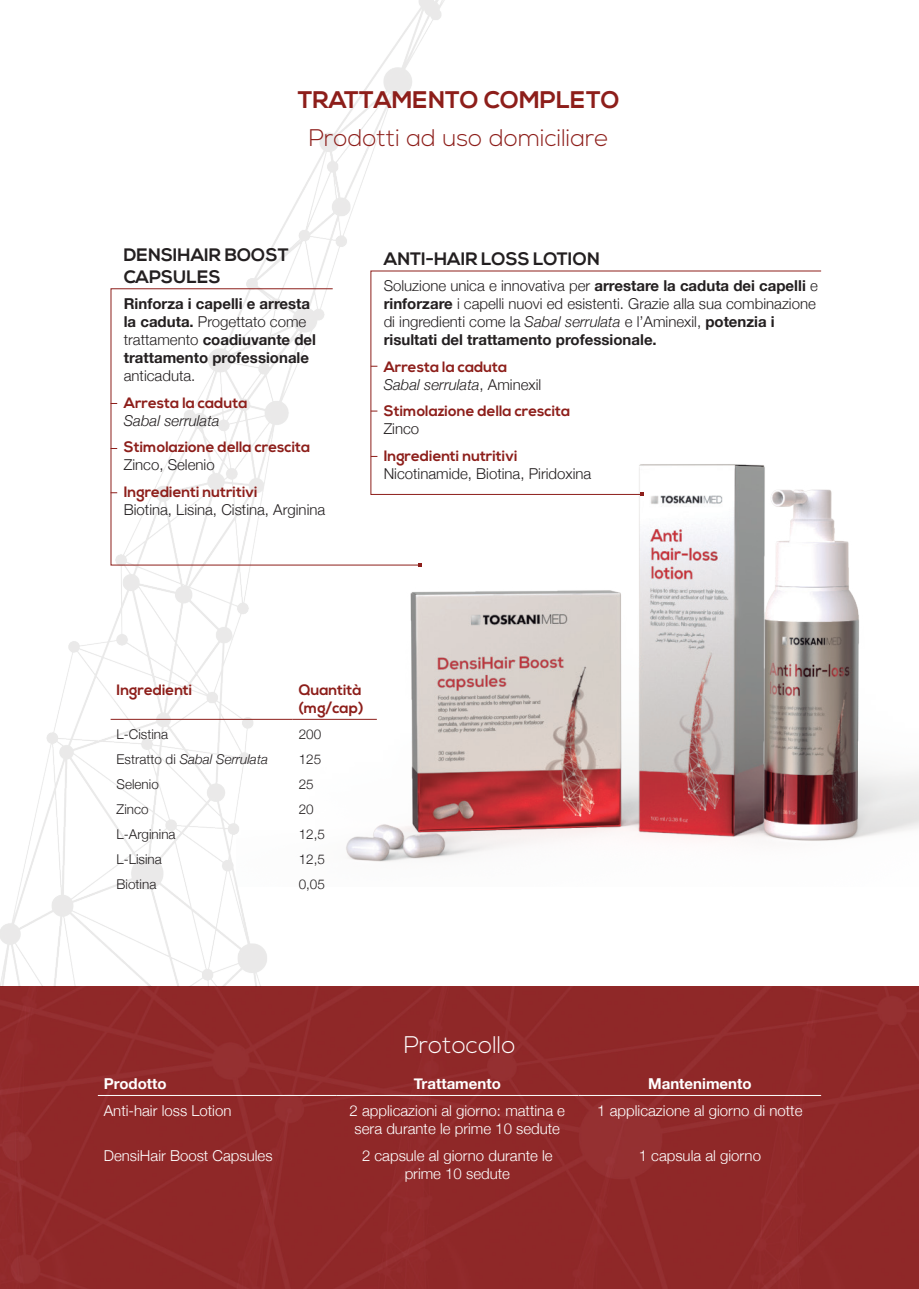
<style>
.page{position:relative;width:919px;height:1289px;background:#fff}
.page>*{position:absolute;margin:0;border:0;box-sizing:border-box;transform-origin:0 0}
.Subtítulo{font:300 24px "Nexa";color:#8d1e1a}
.Títulos{font:700 24px "Nexa";color:#8d1e1a}
.Subtítulo-2{font:300 24px "Nexa";color:#fff}
.Text_base{font:700 18px/21.6px "Nexa";color:#231f20}
.Text_base-2{font:300 15px/18px "Helvetica Neue";color:#231f20}
.Text_base-3{font:300 15px/18px "Helvetica Neue";color:#fff;text-align:center}
.Text_notes{font:700 15px/18px "Nexa";color:#8d1e1a}
.Text_base-4{font:700 15px/18px "Helvetica Neue";color:#231f20}
.Text_base-5{font:italic 300 15px "Helvetica Neue";color:#231f20}
.Text_base-6{font:700 15px "Helvetica Neue";color:#fff}
.Text_notes-2{font:300 13.5px "Helvetica Neue";color:#231f20}
.Text_notes-3{font:italic 300 13.5px "Helvetica Neue";color:#231f20}
.s1{font-weight:300}
.s2{font-family:"Nexa";font-weight:700;color:#8d1e1a}
.s3{font-weight:700}
.s4{font-style:italic}
.s5{font-style:normal}
</style>
<div class="page">
<img style="left:0;top:0;width:918px;height:1288px">
<img style="left:236px;top:407px;width:682px;height:479px">
<hr style="left:98px;top:1095px;width:238px;height:1px;background:#fff">
<hr style="left:336px;top:1095px;width:242px;height:1px;background:#fff">
<hr style="left:578px;top:1095px;width:243px;height:1px;background:#fff">
<svg style="left:110px;top:288px;width:310px;height:278px"></svg>
<svg style="left:370px;top:270px;width:451px;height:225px"></svg>
<hr style="left:111px;top:719px;width:182px;height:1px;background:#8d1e1a">
<hr style="left:293px;top:719px;width:84px;height:1px;background:#8d1e1a">
<p class="Títulos" style="left:298px;top:86px;width:323px">TRATTAMENTO COMPLETO</p>
<p class="Subtítulo" style="left:309px;top:124px;width:301px">Prodotti ad uso domiciliare</p>
<p class="Text_base" style="left:124px;top:245px;width:166px">DENSIHAIR BOOST<br>CAPSULES</p>
<p class="Text_base-4" style="left:124px;top:295px;width:194px">Rinforza i capelli e arresta la caduta. <span class="s1">Progettato come trattamento</span> coadiuvante del trattamento professionale <span class="s1">anticaduta.</span></p>
<p class="Text_notes" style="left:124px;top:394px;width:125px">Arresta la caduta</p>
<p class="Text_base-5" style="left:124px;top:408px;width:97px">Sabal serrulata</p>
<p class="Text_notes" style="left:124px;top:439px;width:188px">Stimolazione della crescita</p>
<p class="Text_base-2" style="left:124px;top:455px;width:92px">Zinco, Selenio</p>
<p class="Text_base-2" style="left:124px;top:481px;width:203px"><span class="s2">Ingredienti nutritivi<br></span>Biotina, Lisina, Cistina, Arginina</p>
<p class="Text_base" style="left:383px;top:248px;width:218px">ANTI-HAIR LOSS LOTION</p>
<p class="Text_base-2" style="left:383px;top:276px;width:435px">Soluzione unica e innovativa per <span class="s3">arrestare la caduta dei capelli</span> e <span class="s3">rinforzare</span> i capelli nuovi ed esistenti. Grazie alla sua combinazione di ingredienti come la <span class="s4">Sabal serrulata</span> e l’Aminexil, <span class="s3">potenzia i risultati del trattamento professionale.</span></p>
<p class="Text_notes" style="left:383px;top:358px;width:125px">Arresta la caduta</p>
<p class="Text_base-5" style="left:383px;top:372px;width:159px">Sabal serrulata<span class="s5">, Aminexil</span></p>
<p class="Text_notes" style="left:383px;top:402px;width:188px">Stimolazione della crescita</p>
<p class="Text_base-2" style="left:383px;top:419px;width:37px">Zinco</p>
<p class="Text_notes" style="left:383px;top:447px;width:135px">Ingredienti nutritivi</p>
<p class="Text_base-2" style="left:383px;top:463px;width:209px">Nicotinamide, Biotina, Piridoxina</p>
<p class="Text_notes" style="left:117px;top:681px;width:77px">Ingredienti</p>
<p class="Text_notes" style="left:299px;top:681px;width:66px">Quantità (mg/cap)</p>
<p class="Text_notes-2" style="left:117px;top:723px;width:53px">L-Cistina</p>
<p class="Text_notes-2" style="left:299px;top:723px;width:24px">200</p>
<p class="Text_notes-3" style="left:117px;top:748px;width:153px"><span class="s5">Estratto di</span> Sabal Serrulata</p>
<p class="Text_notes-2" style="left:299px;top:748px;width:24px">125</p>
<p class="Text_notes-2" style="left:117px;top:773px;width:44px">Selenio</p>
<p class="Text_notes-2" style="left:299px;top:773px;width:17px">25</p>
<p class="Text_notes-2" style="left:117px;top:798px;width:34px">Zinco</p>
<p class="Text_notes-2" style="left:299px;top:798px;width:17px">20</p>
<p class="Text_notes-2" style="left:117px;top:823px;width:61px">L-Arginina</p>
<p class="Text_notes-2" style="left:299px;top:823px;width:28px">12,5</p>
<p class="Text_notes-2" style="left:117px;top:848px;width:47px">L-Lisina</p>
<p class="Text_notes-2" style="left:299px;top:848px;width:28px">12,5</p>
<p class="Text_notes-2" style="left:117px;top:873px;width:41px">Biotina</p>
<p class="Text_notes-2" style="left:299px;top:873px;width:28px">0,05</p>
<p class="Subtítulo-2" style="left:403px;top:1031px;width:113px">Protocollo</p>
<p class="Text_base-6" style="left:104px;top:1072px;width:64px">Prodotto</p>
<p class="Text_base-6" style="left:414px;top:1072px;width:88px">Trattamento</p>
<p class="Text_base-6" style="left:648px;top:1072px;width:105px">Mantenimento</p>
<p class="Text_base-3" style="left:104px;top:1100px;width:129px">Anti-hair loss Lotion</p>
<p class="Text_base-3" style="left:349px;top:1100px;width:217px">2 applicazioni al giorno: mattina e sera durante le prime 10 sedute</p>
<p class="Text_base-3" style="left:597px;top:1100px;width:207px">1 applicazione al giorno di notte</p>
<p class="Text_base-3" style="left:104px;top:1144px;width:170px">DensiHair Boost Capsules</p>
<p class="Text_base-3" style="left:362px;top:1144px;width:192px">2 capsule al giorno durante le prime 10 sedute</p>
<p class="Text_base-3" style="left:638px;top:1144px;width:124px">1 capsula al giorno</p>
</div>
